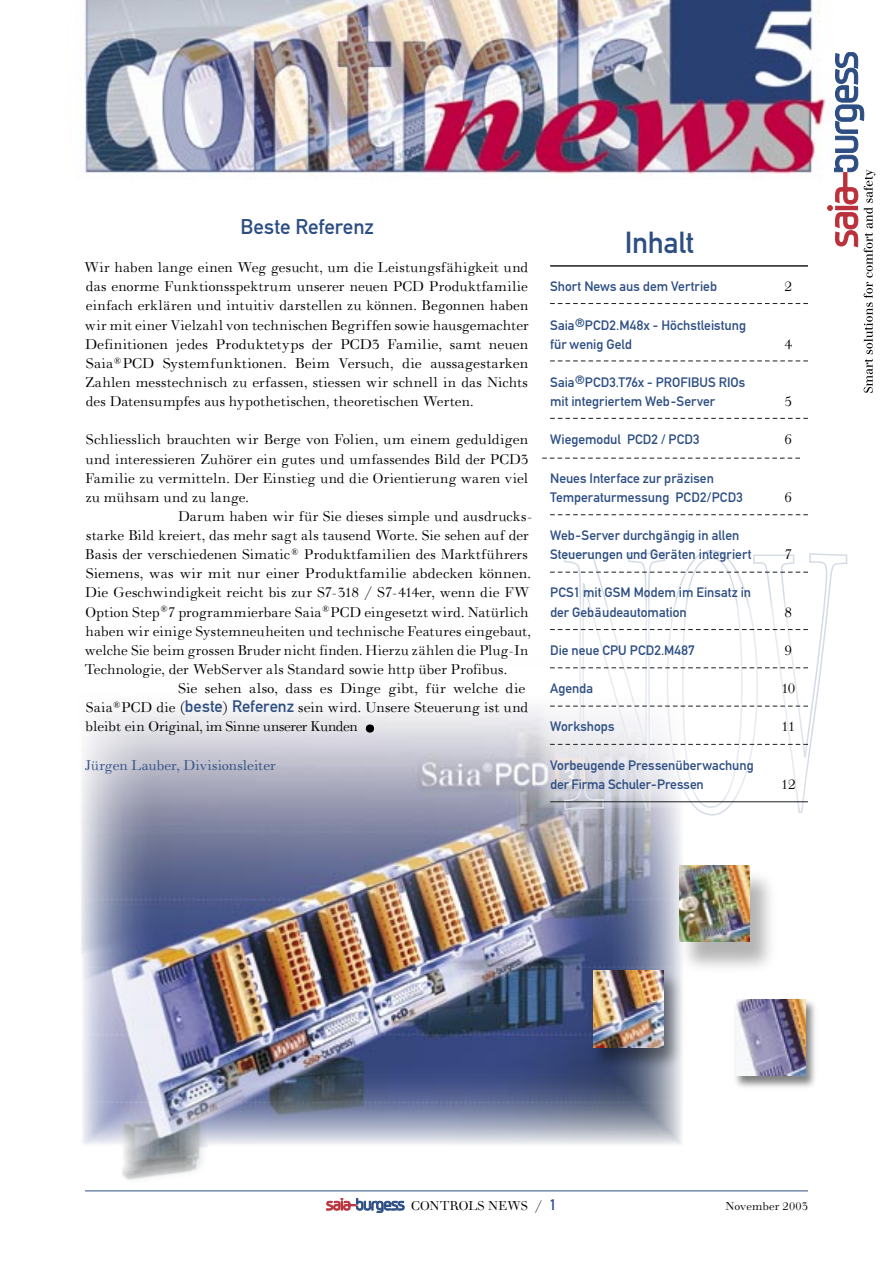
<style>
.page{position:relative;width:893px;height:1263px;background:#fff}
.page>*{position:absolute;margin:0;border:0;box-sizing:border-box;transform-origin:0 0}
.t1{font:90px "Walbaum";color:#000}
.t2{font:30px "DIN Mittelschrift";letter-spacing:-.01em;color:#2d4e83}
.t3{font:21px "DIN Mittelschrift";letter-spacing:-.005em;color:#2d4e83}
.t4{font:16.5px/19.2px "Walbaum";color:#000;text-align:justify}
.t5{font:16.5px "Walbaum";letter-spacing:-.005em;color:#2d4e83}
.t6{font:15px "Walbaum";color:#000}
.t7{font:13.5px/19.2px "DIN Mittelschrift";color:#2d4e83}
.t8{font:13.5px "Walbaum";letter-spacing:.005em;color:#000}
.s1{font-family:"DIN Mittelschrift";color:#2d4e83}
</style>
<div class="page">
<img style="left:81px;top:708px;width:602px;height:498px">
<svg style="left:827px;top:52px;width:48px;height:341px"></svg>
<svg style="left:537px;top:708px;width:13px;height:100px"></svg>
<svg style="left:550px;top:303px;width:258px;height:1px"></svg>
<hr style="left:550px;top:265px;width:258px;height:2px;background:#1b1d1f">
<svg style="left:542px;top:458px;width:258px;height:1px"></svg>
<svg style="left:550px;top:514px;width:258px;height:1px"></svg>
<svg style="left:550px;top:361px;width:258px;height:1px"></svg>
<svg style="left:550px;top:418px;width:258px;height:1px"></svg>
<svg style="left:550px;top:550px;width:298px;height:266px"></svg>
<hr style="left:550px;top:801px;width:258px;height:1px;background:#1b1d1f">
<hr style="left:85px;top:1190px;width:723px;height:1px;background:#2d4e83">
<svg style="left:326px;top:1198px;width:78px;height:14px"></svg>
<img style="left:84px;top:0;width:749px;height:180px">
<div style="left:678px;top:868px;width:99px;height:105px;background:#000;opacity:.3"></div>
<img style="left:680px;top:865px;width:70px;height:77px">
<div style="left:590px;top:969px;width:96px;height:102px;background:#000;opacity:.4"></div>
<img style="left:593px;top:971px;width:70px;height:76px">
<div style="left:732px;top:998px;width:87px;height:93px;background:#000;opacity:.5"></div>
<img style="left:736px;top:999px;width:70px;height:77px">
<p class="t3" style="left:241px;top:214px;width:135px">Beste Referenz</p>
<p class="t4" style="left:84px;top:258px;width:446px">Wir haben lange einen Weg gesucht, um die Leistungsfähigkeit und das enorme Funktionsspektrum unserer neuen PCD Produktfamilie einfach erklären und intuitiv darstellen zu können. Begonnen haben wir mit einer Vielzahl von technischen Begriffen sowie hausgemachter Definitionen jedes Produktetyps der PCD3 Familie, samt neuen Saia<sup>®</sup>PCD Systemfunktionen. Beim Versuch, die aussagestarken Zahlen messtechnisch zu erfassen, stiessen wir schnell in das Nichts des Datensumpfes aus hypothetischen, theoretischen Werten.</p>
<p class="t4" style="left:86px;top:430px;width:444px">Schliesslich brauchten wir Berge von Folien, um einem geduldigen</p>
<p class="t4" style="left:86px;top:450px;width:444px">und interessieren Zuhörer ein gutes und umfassendes Bild der PCD3</p>
<p class="t4" style="left:85px;top:469px;width:445px">Familie zu vermitteln. Der Einstieg und die Orientierung waren viel</p>
<p class="t4" style="left:86px;top:488px;width:165px">zu mühsam und zu lange.</p>
<p class="t4" style="left:178px;top:507px;width:356px">Darum haben wir für Sie dieses simple und ausdrucks-</p>
<p class="t4" style="left:86px;top:526px;width:444px">starke Bild kreiert, das mehr sagt als tausend Worte. Sie sehen auf der</p>
<p class="t4" style="left:85px;top:545px;width:444px">Basis der verschiedenen Simatic <sup>®</sup> Produktfamilien des Marktführers</p>
<p class="t4" style="left:86px;top:564px;width:447px">Siemens, was wir mit nur einer Produktfamilie abdecken können.</p>
<p class="t4" style="left:85px;top:584px;width:446px">Die Geschwindigkeit reicht bis zur S7-318 / S7-414er, wenn die FW</p>
<p class="t4" style="left:85px;top:603px;width:445px">Option Step<sup>®</sup>7 programmierbare Saia<sup>®</sup>PCD eingesetzt wird. Natürlich</p>
<p class="t4" style="left:86px;top:622px;width:447px">haben wir einige Systemneuheiten und technische Features eingebaut,</p>
<p class="t4" style="left:85px;top:641px;width:445px">welche Sie beim grossen Bruder nicht finden. Hierzu zählen die Plug-In</p>
<p class="t4" style="left:85px;top:660px;width:424px">Technologie, der WebServer als Standard sowie http über Profibus.</p>
<p class="t4" style="left:178px;top:679px;width:349px">Sie sehen also, dass es Dinge gibt, für welche die</p>
<p class="t4" style="left:86px;top:698px;width:444px">Saia<sup>®</sup>PCD die (<span class="s1">beste</span>) <span class="s1">Referenz</span> sein wird. Unsere Steuerung ist und</p>
<p class="t4" style="left:85px;top:717px;width:274px">bleibt ein Original, im Sinne unserer Kunden</p>
<h1 class="t1" style="left:361px;top:657px;width:20px">.</h1>
<p class="t5" style="left:85px;top:756px;width:192px">Jürgen Lauber, Divisionsleiter</p>
<h2 class="t2" style="left:625px;top:225px;width:71px">Inhalt</h2>
<p class="t7" style="left:550px;top:277px;width:168px">Short News aus dem Vertrieb</p>
<p class="t7" style="left:550px;top:315px;width:197px">Saia<sup>®</sup>PCD2.M48x - Höchstleistung für wenig Geld</p>
<p class="t7" style="left:550px;top:373px;width:197px">Saia<sup>®</sup>PCD3.T76x - PROFIBUS RIOs mit integriertem Web-Server</p>
<p class="t7" style="left:550px;top:430px;width:151px">Wiegemodul PCD2 / PCD3</p>
<p class="t7" style="left:550px;top:468px;width:194px">Neues Interface zur präzisen<br>Temperaturmessung PCD2/PCD3</p>
<p class="t7" style="left:550px;top:526px;width:203px">Web-Server durchgängig in allen<br>Steuerungen und Geräten integriert</p>
<p class="t7" style="left:550px;top:583px;width:203px">PCS1 mit GSM Modem im Einsatz in der Gebäudeautomation</p>
<p class="t7" style="left:550px;top:641px;width:146px">Die neue CPU PCD2.M487</p>
<p class="t7" style="left:550px;top:679px;width:44px">Agenda</p>
<p class="t7" style="left:550px;top:717px;width:66px">Workshops</p>
<p class="t7" style="left:550px;top:755px;width:205px">Vorbeugende Pressenüberwachung der Firma Schuler-Pressen</p>
<p class="t4" style="left:784px;top:277px;width:9px">2</p>
<p class="t4" style="left:784px;top:335px;width:9px">4</p>
<p class="t4" style="left:784px;top:392px;width:9px">5</p>
<p class="t4" style="left:784px;top:430px;width:9px">6</p>
<p class="t4" style="left:784px;top:488px;width:9px">6</p>
<p class="t4" style="left:784px;top:545px;width:9px">7</p>
<p class="t4" style="left:784px;top:603px;width:9px">8</p>
<p class="t4" style="left:784px;top:641px;width:9px">9</p>
<p class="t4" style="left:781px;top:679px;width:16px">10</p>
<p class="t4" style="left:781px;top:717px;width:16px">11</p>
<p class="t4" style="left:781px;top:775px;width:16px">12</p>
<p class="t6" style="left:411px;top:1197px;width:147px">CONTROLS NEWS / <span class="s1">1</span></p>
<p class="t8" style="left:725px;top:1199px;width:84px">November 2003</p>
</div>
